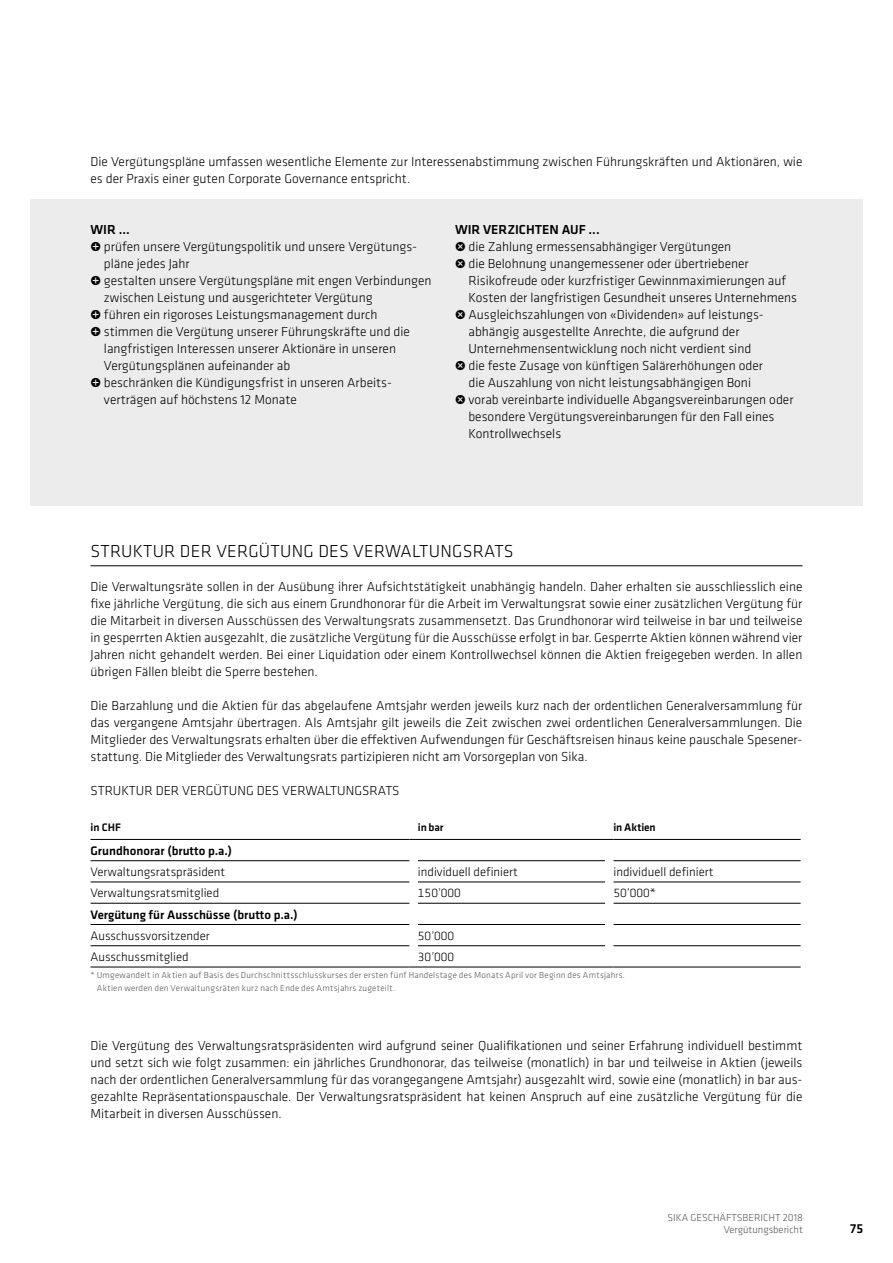
<style>
.page{position:relative;width:893px;height:1263px;background:#fff}
.page>*{position:absolute;margin:0;border:0;box-sizing:border-box;transform-origin:0 0}
.t1{font:300 18px "Klavika";letter-spacing:.015em;color:#000}
.t2{font:300 13.5px/17px "Klavika";color:#000}
.t3{font:500 13.5px "Klavika";color:#000}
.t4{font:300 12.75px "Klavika";color:#000}
.t5{font:500 12.75px "Klavika";color:#000}
.t6{font:500 11.25px "Klavika";letter-spacing:-.005em;color:#000}
.t7{font:300 10.5px/12.6px "Klavika";color:#555756;text-align:right}
.t8{font:300 9px/12.8px "Klavika";letter-spacing:.02em;color:#555756}
.s1{font-weight:500}
</style>
<div class="page">
<div style="left:30px;top:200px;width:833px;height:306px;background:#ececec"></div>
<hr style="left:91px;top:565px;width:711px;height:1px;background:#000">
<hr style="left:613px;top:839px;width:188px;height:1px;background:#000">
<hr style="left:418px;top:860px;width:187px;height:1px;background:#000">
<hr style="left:613px;top:860px;width:188px;height:1px;background:#000">
<hr style="left:418px;top:882px;width:187px;height:1px;background:#000">
<hr style="left:613px;top:882px;width:188px;height:1px;background:#000">
<hr style="left:418px;top:903px;width:187px;height:1px;background:#000">
<hr style="left:613px;top:903px;width:188px;height:1px;background:#000">
<hr style="left:418px;top:924px;width:187px;height:1px;background:#000">
<hr style="left:613px;top:924px;width:188px;height:1px;background:#000">
<hr style="left:418px;top:945px;width:187px;height:1px;background:#000">
<hr style="left:613px;top:945px;width:188px;height:1px;background:#000">
<hr style="left:91px;top:860px;width:318px;height:1px;background:#000">
<hr style="left:91px;top:882px;width:318px;height:1px;background:#000">
<hr style="left:91px;top:903px;width:318px;height:1px;background:#000">
<hr style="left:91px;top:924px;width:318px;height:1px;background:#000">
<hr style="left:91px;top:945px;width:318px;height:1px;background:#000">
<hr style="left:91px;top:967px;width:318px;height:1px;background:#000">
<hr style="left:418px;top:967px;width:187px;height:1px;background:#000">
<hr style="left:613px;top:967px;width:188px;height:1px;background:#000">
<hr style="left:91px;top:839px;width:318px;height:1px;background:#000">
<hr style="left:418px;top:839px;width:187px;height:1px;background:#000">
<p class="t2" style="left:91px;top:153px;width:713px">Die Vergütungspläne umfassen wesentliche Elemente zur Interessenabstimmung zwischen Führungskräften und Aktionären, wie es der Praxis einer guten Corporate Governance entspricht.</p>
<p class="t3" style="left:91px;top:220px;width:41px">WIR ...</p>
<p class="t2" style="left:104px;top:238px;width:313px;text-indent:-13px"><span class="s1">•</span> prüfen unsere Vergütungspolitik und unsere Vergütungs&shy;pläne jedes Jahr</p>
<p class="t2" style="left:104px;top:272px;width:329px;text-indent:-13px"><span class="s1">•</span> gestalten unsere Vergütungspläne mit engen Verbindungen zwischen Leistung und ausgerichteter Vergütung</p>
<p class="t2" style="left:91px;top:306px;width:289px"><span class="s1">•</span> führen ein rigoroses Leistungsmanagement durch</p>
<p class="t2" style="left:104px;top:323px;width:308px;text-indent:-13px"><span class="s1">•</span> stimmen die Vergütung unserer Führungskräfte und die langfristigen Interessen unserer Aktionäre in unseren<br>Vergütungsplänen aufeinander ab</p>
<p class="t2" style="left:104px;top:374px;width:288px;text-indent:-13px"><span class="s1">•</span> beschränken die Kündigungsfrist in unseren Arbeits&shy;verträgen auf höchstens 12 Monate</p>
<p class="t3" style="left:455px;top:220px;width:146px">WIR VERZICHTEN AUF ...</p>
<p class="t2" style="left:455px;top:238px;width:278px"><span class="s1">•</span> die Zahlung ermessensabhängiger Vergütungen</p>
<p class="t2" style="left:468px;top:255px;width:330px;text-indent:-13px"><span class="s1">•</span> die Belohnung unangemessener oder übertriebener<br>Risikofreude oder kurzfristiger Gewinnmaximierungen auf<br>Kosten der langfristigen Gesundheit unseres Unternehmens</p>
<p class="t2" style="left:468px;top:306px;width:295px;text-indent:-13px"><span class="s1">•</span> Ausgleichszahlungen von «Dividenden» auf leistungs&shy;abhängig ausgestellte Anrechte, die aufgrund der<br>Unternehmensentwicklung noch nicht verdient sind</p>
<p class="t2" style="left:455px;top:357px;width:310px;text-align:center"><span class="s1">•</span> die feste Zusage von künftigen Salärerhöhungen oder die Auszahlung von nicht leistungsabhängigen Boni</p>
<p class="t2" style="left:468px;top:391px;width:327px;text-indent:-13px"><span class="s1">•</span> vorab vereinbarte individuelle Abgangsvereinbarungen oder besondere Vergütungsvereinbarungen für den Fall eines<br>Kontrollwechsels</p>
<h1 class="t1" style="left:91px;top:540px;width:425px">STRUKTUR DER VERGÜTUNG DES VERWALTUNGSRATS</h1>
<p class="t2" style="left:91px;top:578px;width:713px;text-align:justify">Die Verwaltungsräte sollen in der Ausübung ihrer Aufsichtstätigkeit unabhängig handeln. Daher erhalten sie ausschliesslich eine fixe jährliche Vergütung, die sich aus einem Grundhonorar für die Arbeit im Verwaltungsrat sowie einer zusätzlichen Vergütung für die Mitarbeit in diversen Ausschüssen des Verwaltungsrats zusammensetzt. Das Grundhonorar wird teilweise in bar und teilweise in gesperrten Aktien ausgezahlt, die zusätzliche Vergütung für die Ausschüsse erfolgt in bar. Gesperrte Aktien können während vier Jahren nicht gehandelt werden. Bei einer Liquidation oder einem Kontrollwechsel können die Aktien freigegeben werden. In allen übrigen Fällen bleibt die Sperre bestehen.</p>
<p class="t2" style="left:91px;top:697px;width:713px;text-align:justify">Die Barzahlung und die Aktien für das abgelaufene Amtsjahr werden jeweils kurz nach der ordentlichen Generalversammlung für das vergangene Amtsjahr übertragen. Als Amtsjahr gilt jeweils die Zeit zwischen zwei ordentlichen Generalversammlungen. Die Mitglieder des Verwaltungsrats erhalten über die effektiven Aufwendungen für Geschäftsreisen hinaus keine pauschale Spesener&shy;stattung. Die Mitglieder des Verwaltungsrats partizipieren nicht am Vorsorgeplan von Sika.</p>
<p class="t2" style="left:91px;top:782px;width:310px">STRUKTUR DER VERGÜTUNG DES VERWALTUNGSRATS</p>
<p class="t6" style="left:91px;top:820px;width:32px">in CHF</p>
<p class="t6" style="left:418px;top:820px;width:27px">in bar</p>
<p class="t6" style="left:613px;top:820px;width:44px">in Aktien</p>
<p class="t5" style="left:91px;top:842px;width:143px">Grundhonorar (brutto p.a.)</p>
<p class="t4" style="left:91px;top:864px;width:136px">Verwaltungsratspräsident</p>
<p class="t4" style="left:418px;top:864px;width:102px">individuell definiert</p>
<p class="t4" style="left:613px;top:864px;width:102px">individuell definiert</p>
<p class="t4" style="left:91px;top:885px;width:130px">Verwaltungsratsmitglied</p>
<p class="t4" style="left:418px;top:885px;width:44px">150’000</p>
<p class="t4" style="left:613px;top:885px;width:44px">50’000*</p>
<p class="t5" style="left:91px;top:906px;width:209px">Vergütung für Ausschüsse (brutto p.a.)</p>
<p class="t4" style="left:91px;top:928px;width:121px">Ausschussvorsitzender</p>
<p class="t4" style="left:418px;top:928px;width:38px">50’000</p>
<p class="t4" style="left:91px;top:949px;width:100px">Ausschussmitglied</p>
<p class="t4" style="left:418px;top:949px;width:38px">30’000</p>
<p class="t8" style="left:97px;top:969px;width:530px;text-indent:-6px">* Umgewandelt in Aktien auf Basis des Durchschnittsschlusskurses der ersten fünf Handelstage des Monats April vor Beginn des Amtsjahrs.<br>Aktien werden den Verwaltungsräten kurz nach Ende des Amtsjahrs zugeteilt.</p>
<p class="t2" style="left:91px;top:1037px;width:713px;text-align:justify">Die Vergütung des Verwaltungsratspräsidenten wird aufgrund seiner Qualifikationen und seiner Erfahrung individuell bestimmt und setzt sich wie folgt zusammen: ein jährliches Grundhonorar, das teilweise (monatlich) in bar und teilweise in Aktien (jeweils nach der ordentlichen Generalversammlung für das vorangegangene Amtsjahr) ausgezahlt wird, sowie eine (monatlich) in bar aus&shy;gezahlte Repräsentationspauschale. Der Verwaltungsratspräsident hat keinen Anspruch auf eine zusätzliche Vergütung für die Mitarbeit in diversen Ausschüssen.</p>
<p class="t7" style="left:667px;top:1211px;width:137px">SIKA GESCHÄFTSBERICHT 2018<br>Vergütungsbericht</p>
<p class="t3" style="left:850px;top:1220px;width:14px">75</p>
</div>
